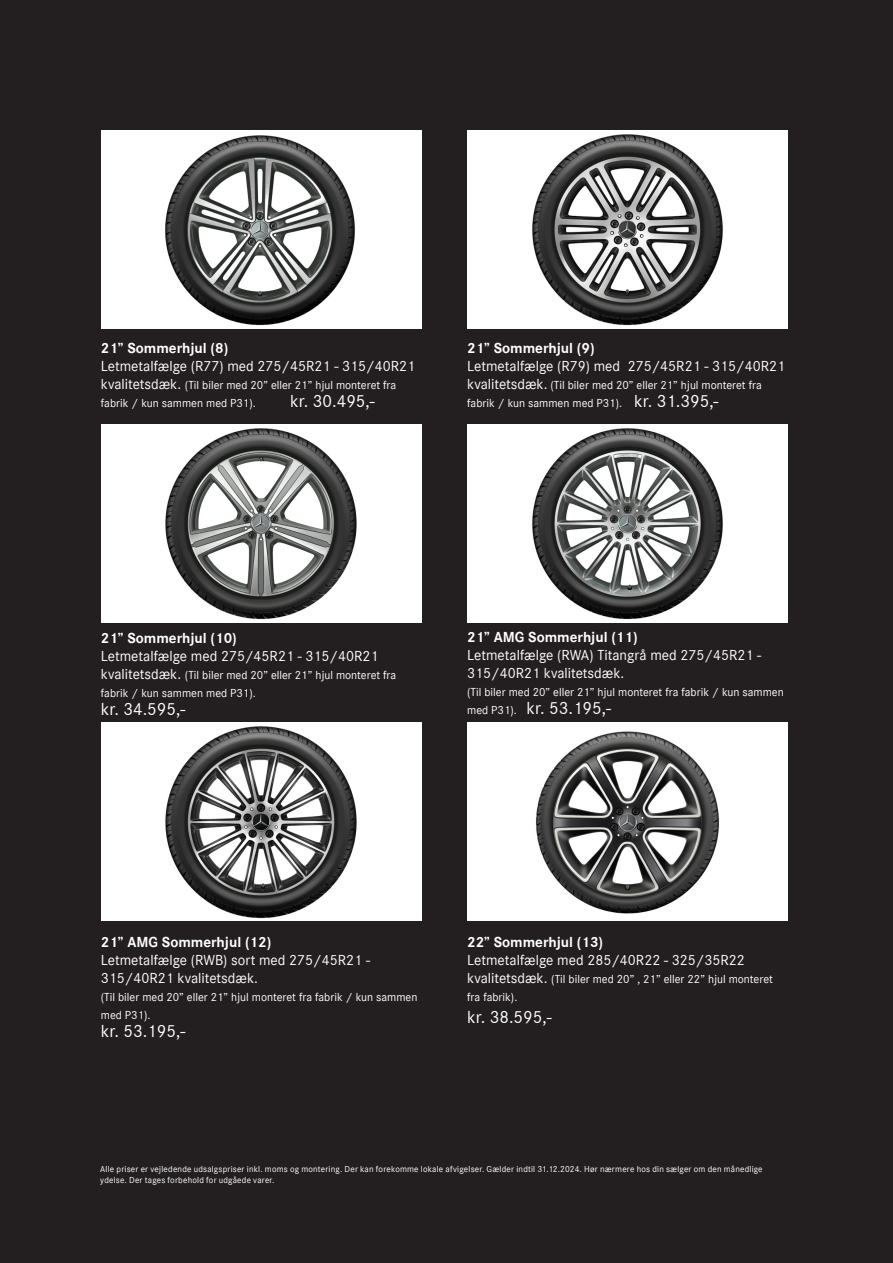
<style>
.page{position:relative;width:893px;height:1263px;background:#231f20}
.page>*{position:absolute;margin:0;border:0;box-sizing:border-box;transform-origin:0 0}
.t1{font:18px "Daimler CS";color:#fff}
.t2{font:15px/18px "Daimler CS";color:#fff}
.t3{font:700 15px "Daimler CS";color:#fff}
.t4{font:12px/18px "Daimler CS";color:#fff}
.t5{font:9px/10.5px "Daimler CS";letter-spacing:.02em;color:#fff}
.s1{font-size:15px}
.s2{font-size:18px}
.s3{font-size:12px}
</style>
<div class="page">
<div style="left:467px;top:130px;width:321px;height:199px;background:#fff"></div>
<img style="left:532px;top:134px;width:191px;height:192px">
<div style="left:101px;top:424px;width:320px;height:199px;background:#fff"></div>
<img style="left:165px;top:428px;width:192px;height:192px">
<div style="left:101px;top:130px;width:320px;height:199px;background:#fff"></div>
<img style="left:165px;top:135px;width:190px;height:190px">
<div style="left:467px;top:424px;width:321px;height:199px;background:#fff"></div>
<img style="left:532px;top:428px;width:191px;height:192px">
<div style="left:101px;top:722px;width:320px;height:199px;background:#fff"></div>
<img style="left:165px;top:726px;width:192px;height:192px">
<div style="left:467px;top:722px;width:321px;height:199px;background:#fff"></div>
<img style="left:536px;top:731px;width:183px;height:183px">
<p class="t3" style="left:101px;top:336px;width:129px">21” Sommerhjul (8)</p>
<p class="t2" style="left:101px;top:356px;width:316px">Letmetalfælge (R77) med 275/45R21 - 315/40R21</p>
<p class="t4" style="left:101px;top:375px;width:297px"><span class="s1">kvalitetsdæk.</span> (Til biler med 20” eller 21” hjul monteret fra fabrik / kun sammen med P31).</p>
<p class="t1" style="left:290px;top:388px;width:86px">kr. 30.495,-</p>
<p class="t3" style="left:467px;top:336px;width:129px">21” Sommerhjul (9)</p>
<p class="t2" style="left:467px;top:356px;width:320px">Letmetalfælge (R79) med 275/45R21 - 315/40R21</p>
<p class="t4" style="left:467px;top:375px;width:296px"><span class="s1">kvalitetsdæk.</span> (Til biler med 20” eller 21” hjul monteret fra fabrik / kun sammen med P31). <span class="s2">kr. 31.395,-</span></p>
<p class="t3" style="left:101px;top:626px;width:137px">21” Sommerhjul (10)</p>
<p class="t2" style="left:101px;top:646px;width:279px">Letmetalfælge med 275/45R21 - 315/40R21</p>
<p class="t4" style="left:101px;top:665px;width:297px"><span class="s1">kvalitetsdæk.</span> (Til biler med 20” eller 21” hjul monteret fra fabrik / kun sammen med P31).</p>
<p class="t1" style="left:101px;top:696px;width:86px">kr. 34.595,-</p>
<p class="t3" style="left:467px;top:625px;width:172px">21” AMG Sommerhjul (11)</p>
<p class="t2" style="left:467px;top:645px;width:296px">Letmetalfælge (RWA) Titangrå med 275/45R21 -<br>315/40R21 kvalitetsdæk.</p>
<p class="t4" style="left:467px;top:682px;width:318px">(Til biler med 20” eller 21” hjul monteret fra fabrik / kun sammen</p>
<p class="t1" style="left:467px;top:695px;width:145px"><span class="s3">med P31).</span> kr. 53.195,-</p>
<p class="t3" style="left:101px;top:930px;width:172px">21” AMG Sommerhjul (12)</p>
<p class="t2" style="left:101px;top:950px;width:271px">Letmetalfælge (RWB) sort med 275/45R21 -<br>315/40R21 kvalitetsdæk.</p>
<p class="t4" style="left:101px;top:987px;width:318px">(Til biler med 20” eller 21” hjul monteret fra fabrik / kun sammen med P31).</p>
<p class="t1" style="left:101px;top:1018px;width:86px">kr. 53.195,-</p>
<p class="t3" style="left:467px;top:930px;width:137px">22” Sommerhjul (13)</p>
<p class="t2" style="left:467px;top:950px;width:279px">Letmetalfælge med 285/40R22 - 325/35R22</p>
<p class="t4" style="left:467px;top:969px;width:307px"><span class="s1">kvalitetsdæk.</span> (Til biler med 20” , 21” eller 22” hjul monteret fra fabrik).</p>
<p class="t1" style="left:467px;top:1004px;width:86px">kr. 38.595,-</p>
<p class="t5" style="left:100px;top:1163px;width:664px">Alle priser er vejledende udsalgspriser inkl. moms og montering. Der kan forekomme lokale afvigelser. Gælder indtil 31.12.2024. Hør nærmere hos din sælger om den månedlige ydelse. Der tages forbehold for udgåede varer.</p>
</div>
